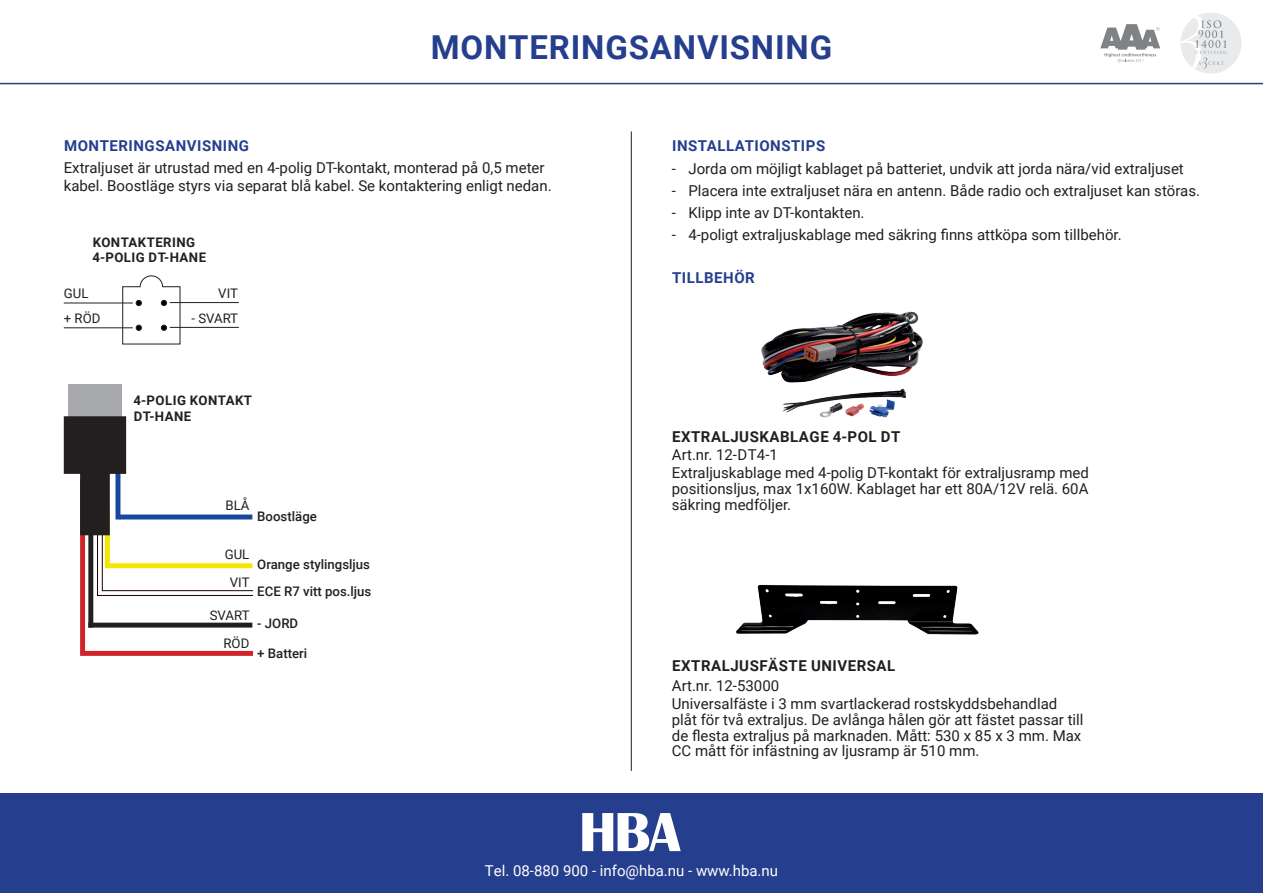
<style>
.page{position:relative;width:1263px;height:893px;background:#fff}
.page>*{position:absolute;margin:0;border:0;box-sizing:border-box;transform-origin:0 0}
.t1{font:700 33px "Roboto";letter-spacing:.025em;color:#253f8e}
.t2{font:15px/15.8px "Roboto";color:#231f20}
.t3{font:700 15px "Roboto";letter-spacing:.035em;color:#231f20}
.t4{font:700 15px "Roboto";letter-spacing:.035em;color:#253f8e}
.t5{font:15px "Roboto";color:#fff}
.t6{font:500 13.2px "Roboto";color:#231f20}
.t7{font:700 13.2px/15.9px "Roboto";letter-spacing:.035em;color:#231f20}
.t8{font:13.2px "Roboto";color:#231f20}
</style>
<div class="page">
<hr style="left:0;top:83px;width:1263px;height:1px;background:#253f8e">
<div style="left:0;top:793px;width:1263px;height:100px;background:#253f8e"></div>
<svg style="left:582px;top:813px;width:99px;height:38px"></svg>
<div style="left:1180px;top:12px;width:62px;height:62px;background:#e9eaeb;border-radius:50%"></div>
<svg style="left:1180px;top:16px;width:47px;height:58px"></svg>
<svg style="left:1100px;top:24px;width:60px;height:38px"></svg>
<img style="left:761px;top:311px;width:162px;height:107px">
<img style="left:736px;top:584px;width:243px;height:51px">
<hr style="left:170px;top:302px;width:69px;height:1px;background:#231f20">
<hr style="left:170px;top:327px;width:69px;height:1px;background:#231f20">
<hr style="left:64px;top:303px;width:69px;height:1px;background:#231f20">
<hr style="left:64px;top:328px;width:69px;height:1px;background:#231f20">
<svg style="left:122px;top:275px;width:59px;height:70px"></svg>
<svg style="left:97px;top:496px;width:157px;height:100px"></svg>
<div style="left:105px;top:510px;width:5px;height:54px;background:#f5e601"></div>
<div style="left:80px;top:480px;width:5px;height:173px;background:#d1232a"></div>
<div style="left:88px;top:480px;width:5px;height:148px;background:#231f20"></div>
<div style="left:80px;top:651px;width:173px;height:5px;background:#d1232a"></div>
<div style="left:88px;top:623px;width:164px;height:5px;background:#231f20"></div>
<div style="left:105px;top:563px;width:147px;height:5px;background:#f5e601"></div>
<hr style="left:116px;top:464px;width:4px;height:55px;background:#16489d">
<hr style="left:120px;top:515px;width:132px;height:4px;background:#16489d">
<div style="left:68px;top:384px;width:54px;height:64px;background:#a8a9ad"></div>
<div style="left:64px;top:416px;width:62px;height:58px;background:#231f20;border:2px solid #231f20"></div>
<div style="left:80px;top:442px;width:30px;height:93px;background:#231f20;border:2px solid #231f20"></div>
<hr style="left:631px;top:131px;width:1px;height:640px;background:#231f20">
<h1 class="t1" style="left:431px;top:24px;width:403px">MONTERINGSANVISNING</h1>
<p class="t4" style="left:64px;top:135px;width:187px">MONTERINGSANVISNING</p>
<p class="t2" style="left:64px;top:158px;width:489px;line-height:18px">Extraljuset är utrustad med en 4-polig DT-kontakt, monterad på 0,5 meter kabel. Boostläge styrs via separat blå kabel. Se kontaktering enligt nedan.</p>
<p class="t7" style="left:92px;top:233px;width:115px">KONTAKTERING<br>4-POLIG DT-HANE</p>
<p class="t8" style="left:64px;top:284px;width:26px">GUL</p>
<p class="t8" style="left:218px;top:284px;width:21px">VIT</p>
<p class="t8" style="left:64px;top:309px;width:38px">+ RÖD</p>
<p class="t8" style="left:191px;top:309px;width:48px">- SVART</p>
<p class="t7" style="left:134px;top:392px;width:120px">4-POLIG KONTAKT<br>DT-HANE</p>
<p class="t8" style="left:225px;top:496px;width:25px">BLÅ</p>
<p class="t6" style="left:257px;top:507px;width:61px">Boostläge</p>
<p class="t8" style="left:225px;top:545px;width:26px">GUL</p>
<p class="t8" style="left:230px;top:573px;width:21px">VIT</p>
<p class="t8" style="left:210px;top:606px;width:41px">SVART</p>
<p class="t8" style="left:224px;top:634px;width:27px">RÖD</p>
<p class="t6" style="left:257px;top:555px;width:114px">Orange stylingsljus</p>
<p class="t6" style="left:257px;top:582px;width:116px">ECE R7 vitt pos.ljus</p>
<p class="t6" style="left:257px;top:614px;width:42px">- JORD</p>
<p class="t6" style="left:257px;top:644px;width:51px">+ Batteri</p>
<p class="t4" style="left:672px;top:135px;width:155px">INSTALLATIONSTIPS</p>
<p class="t2" style="left:672px;top:160px;width:513px">- Jorda om möjligt kablaget på batteriet, undvik att jorda nära/vid extraljuset</p>
<p class="t2" style="left:672px;top:182px;width:530px">- Placera inte extraljuset nära en antenn. Både radio och extraljuset kan störas.</p>
<p class="t2" style="left:672px;top:204px;width:194px">- Klipp inte av DT-kontakten.</p>
<p class="t2" style="left:672px;top:227px;width:451px">- 4-poligt extraljuskablage med säkring finns attköpa som tillbehör.</p>
<p class="t4" style="left:672px;top:267px;width:84px">TILLBEHÖR</p>
<p class="t3" style="left:672px;top:427px;width:230px">EXTRALJUSKABLAGE 4-POL DT</p>
<p class="t2" style="left:672px;top:446px;width:418px;line-height:17.9px">Art.nr. 12-DT4-1<br>Extraljuskablage med 4-polig DT-kontakt för extraljusramp med</p>
<p class="t2" style="left:672px;top:480px;width:418px">positionsljus, max 1x160W. Kablaget har ett 80A/12V relä. 60A säkring medföljer.</p>
<p class="t3" style="left:672px;top:655px;width:225px">EXTRALJUSFÄSTE UNIVERSAL</p>
<p class="t2" style="left:672px;top:676px;width:387px;line-height:17.9px">Art.nr. 12-53000<br>Universalfäste i 3 mm svartlackerad rostskyddsbehandlad</p>
<p class="t2" style="left:672px;top:711px;width:413px">plåt för två extraljus. De avlånga hålen gör att fästet passar till de flesta extraljus på marknaden. Mått: 530 x 85 x 3 mm. Max<br>CC mått för infästning av ljusramp är 510 mm.</p>
<p class="t5" style="left:485px;top:860px;width:295px">Tel. 08-880 900 - info@hba.nu - www.hba.nu</p>
</div>
